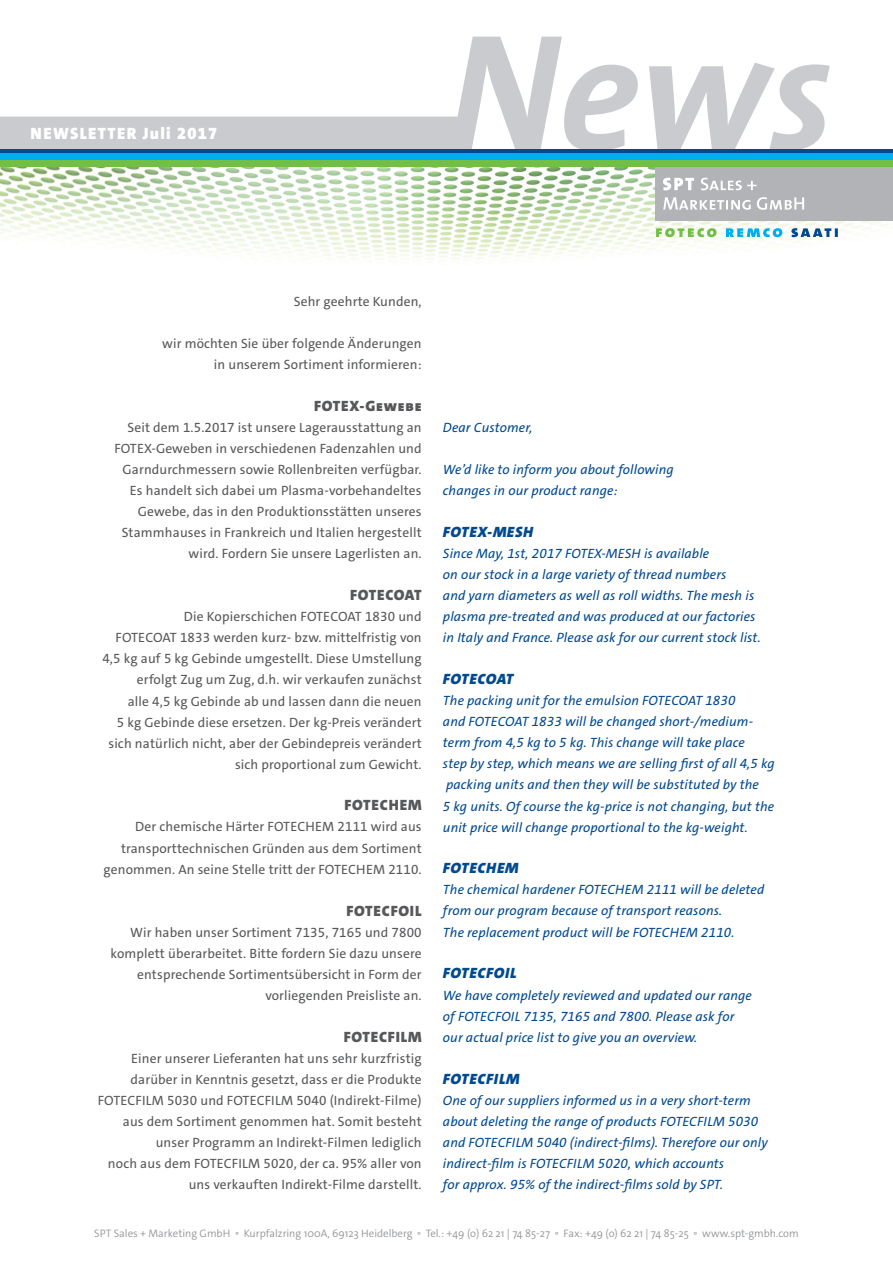
<style>
.page{position:relative;width:893px;height:1263px;background:#fff}
.page>*{position:absolute;margin:0;border:0;box-sizing:border-box;transform-origin:0 0}
.t1{font:900 16.5px "The Sans C4 s";letter-spacing:.08em;color:#fff}
.t2{font:900 15px "The Sans C4 s";letter-spacing:.05em;color:#57585a}
.t3{font:italic 900 15px "The Sans C4 s";letter-spacing:.05em;color:#014990}
.t4{font:italic 900 15px "The Sans C4 s";letter-spacing:.025em;color:#014990}
.t5{font:900 15px "The Sans C4 s";letter-spacing:.02em;color:#57585a}
.t6{font:13.5px/21px "The Sans C4 s";letter-spacing:.01em;color:#57585a;text-align:right}
.t7{font:italic 13.5px/21px "The Sans C4 s";letter-spacing:.01em;color:#014990}
.t8{font:300 10.8px "The Sans C4 s";color:#939598}
</style>
<div class="page">
<img style="left:0;top:166px;width:893px;height:95px">
<div style="left:655px;top:166px;width:238px;height:55px;background:#b2b3b7"></div>
<svg style="left:663px;top:197px;width:141px;height:13px"></svg>
<svg style="left:663px;top:178px;width:93px;height:12px"></svg>
<svg style="left:791px;top:228px;width:47px;height:9px"></svg>
<svg style="left:726px;top:228px;width:56px;height:9px"></svg>
<svg style="left:656px;top:228px;width:61px;height:9px"></svg>
<svg style="left:0;top:37px;width:830px;height:112px"></svg>
<hr style="left:0;top:149px;width:893px;height:4px;background:#014990">
<div style="left:0;top:153px;width:893px;height:7px;background:#00aeef"></div>
<div style="left:0;top:160px;width:893px;height:6px;background:#71bf44"></div>
<p class="t1" style="left:30px;top:123px;width:188px">NEWSLETTER Juli 2017</p>
<p class="t6" style="left:294px;top:291px;width:129px">Sehr geehrte Kunden,</p>
<p class="t6" style="left:162px;top:333px;width:261px">wir möchten Sie über folgende Änderungen in unserem Sortiment informieren:</p>
<p class="t2" style="left:314px;top:397px;width:109px">FOTEX-Gewebe</p>
<p class="t6" style="left:114px;top:417px;width:309px">Seit dem 1.5.2017 ist unsere Lagerausstattung an FOTEX-Geweben in verschiedenen Fadenzahlen und Garndurchmessern sowie Rollenbreiten verfügbar.<br>Es handelt sich dabei um Plasma-vorbehandeltes Gewebe, das in den Produktionsstätten unseres Stammhauses in Frankreich und Italien hergestellt wird. Fordern Sie unsere Lagerlisten an.</p>
<p class="t5" style="left:350px;top:586px;width:73px">FOTECOAT</p>
<p class="t6" style="left:102px;top:606px;width:321px">Die Kopierschichen FOTECOAT 1830 und<br>FOTECOAT 1833 werden kurz- bzw. mittelfristig von 4,5 kg auf 5 kg Gebinde umgestellt. Diese Umstellung erfolgt Zug um Zug, d.h. wir verkaufen zunächst<br>alle 4,5 kg Gebinde ab und lassen dann die neuen<br>5 kg Gebinde diese ersetzen. Der kg-Preis verändert sich natürlich nicht, aber der Gebindepreis verändert sich proportional zum Gewicht.</p>
<p class="t2" style="left:345px;top:796px;width:79px">FOTECHEM</p>
<p class="t6" style="left:104px;top:816px;width:320px">Der chemische Härter FOTECHEM 2111 wird aus transporttechnischen Gründen aus dem Sortiment genommen. An seine Stelle tritt der FOTECHEM 2110.</p>
<p class="t2" style="left:346px;top:901px;width:77px">FOTECFOIL</p>
<p class="t6" style="left:111px;top:921px;width:313px">Wir haben unser Sortiment 7135, 7165 und 7800 komplett überarbeitet. Bitte fordern Sie dazu unsere entsprechende Sortimentsübersicht in Form der vorliegenden Preisliste an.</p>
<p class="t2" style="left:344px;top:1027px;width:80px">FOTECFILM</p>
<p class="t6" style="left:98px;top:1047px;width:325px">Einer unserer Lieferanten hat uns sehr kurzfristig darüber in Kenntnis gesetzt, dass er die Produkte FOTECFILM 5030 und FOTECFILM 5040 (Indirekt-Filme) aus dem Sortiment genommen hat. Somit besteht unser Programm an Indirekt-Filmen lediglich<br>noch aus dem FOTECFILM 5020, der ca. 95% aller von uns verkauften Indirekt-Filme darstellt.</p>
<p class="t7" style="left:443px;top:417px;width:91px">Dear Customer,</p>
<p class="t7" style="left:443px;top:459px;width:232px">We’d like to inform you about following changes in our product range:</p>
<p class="t3" style="left:443px;top:523px;width:92px">FOTEX-MESH</p>
<p class="t7" style="left:443px;top:543px;width:319px">Since May, 1st, 2017 FOTEX-MESH is available<br>on our stock in a large variety of thread numbers<br>and yarn diameters as well as roll widths. The mesh is plasma pre-treated and was produced at our factories in Italy and France. Please ask for our current stock list.</p>
<p class="t4" style="left:443px;top:670px;width:72px">FOTECOAT</p>
<p class="t7" style="left:443px;top:690px;width:333px">The packing unit for the emulsion FOTECOAT 1830<br>and FOTECOAT 1833 will be changed short-/medium&shy;term from 4,5 kg to 5 kg. This change will take place<br>step by step, which means we are selling first of all 4,5 kg packing units and then they will be substituted by the<br>5 kg units. Of course the kg-price is not changing, but the unit price will change proportional to the kg-weight.</p>
<p class="t3" style="left:443px;top:859px;width:77px">FOTECHEM</p>
<p class="t7" style="left:443px;top:879px;width:323px">The chemical hardener FOTECHEM 2111 will be deleted from our program because of transport reasons.<br>The replacement product will be FOTECHEM 2110.</p>
<p class="t3" style="left:443px;top:964px;width:75px">FOTECFOIL</p>
<p class="t7" style="left:443px;top:984px;width:311px">We have completely reviewed and updated our range of FOTECFOIL 7135, 7165 and 7800. Please ask for our actual price list to give you an overview.</p>
<p class="t3" style="left:443px;top:1069px;width:78px">FOTECFILM</p>
<p class="t7" style="left:443px;top:1089px;width:326px">One of our suppliers informed us in a very short-term about deleting the range of products FOTECFILM 5030 and FOTECFILM 5040 (indirect-films). Therefore our only indirect-film is FOTECFILM 5020, which accounts<br>for approx. 95% of the indirect-films sold by SPT.</p>
<p class="t8" style="left:94px;top:1226px;width:706px">SPT Sales + Marketing GmbH ° Kurpfalzring 100A, 69123 Heidelberg ° Tel.: +49 (o) 62 21 | 74 85-27 ° Fax: +49 (o) 62 21 | 74 85-25 ° www.spt-gmbh.com</p>
</div>
